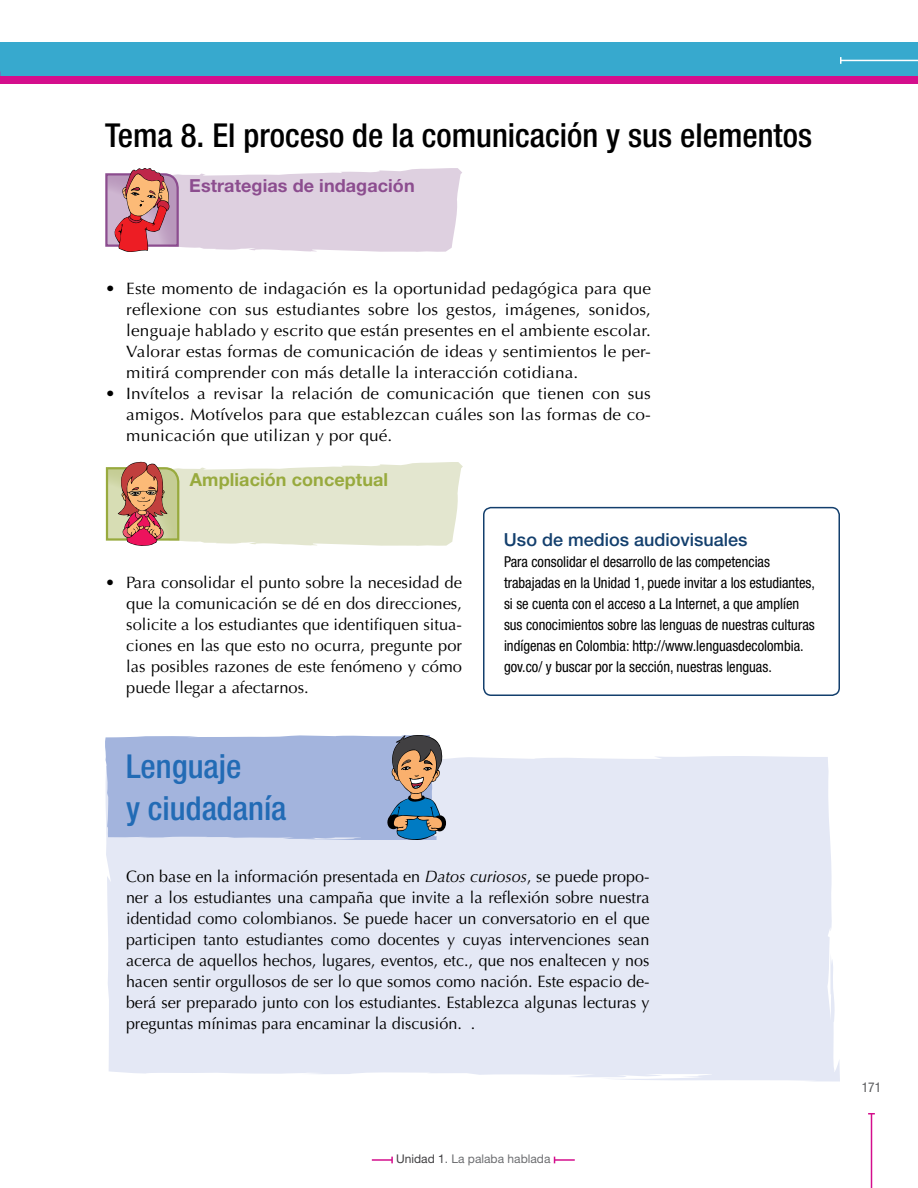
<style>
.page{position:relative;width:918px;height:1188px;background:#fff}
.page>*{position:absolute;margin:0;border:0;box-sizing:border-box;transform-origin:0 0}
.t1{font:500 condensed 33px "Helvetica Neue LT Std";color:#000}
.t2{font:500 condensed 33px/42px "Helvetica Neue LT Std";color:#226bb5}
.t3{font:500 18px "Helvetica Neue LT Std";color:#133f6d}
.t4{font:700 18px "Helvetica Neue LT Std";letter-spacing:.005em;color:#8c4d8f}
.t5{font:700 18px "Helvetica Neue LT Std";letter-spacing:.005em;color:#98aa3e}
.t6{font:16.5px/21px "Optima LT Std";color:#000;text-align:justify}
.t7{font:16.5px/21px "Optima LT Std";color:#000;text-align:justify;scale:1.04 1}
.t8{font:condensed 15px/21px "Helvetica Neue LT Std";color:#000}
.t9{font:condensed 13.5px "Helvetica Neue LT Std";color:#58595b}
.t10{font:12px "Helvetica Neue LT Std";color:#6d6e71}
.s1{font-style:italic}
.s2{color:#414042}
</style>
<div class="page">
<hr style="left:871px;top:1114px;width:1px;height:74px;background:#d40e8c">
<div style="left:106px;top:756px;width:734px;height:326px;background:#e4e8f5"></div>
<svg style="left:105px;top:735px;width:343px;height:105px;background:#a1afd1"></svg>
<svg style="left:105px;top:168px;width:357px;height:84px;background:#dbc1cf"></svg>
<div style="left:483px;top:507px;width:357px;height:189px;border:2px solid #133f6d;border-radius:8px"></div>
<svg style="left:105px;top:461px;width:358px;height:85px;background:#dfd8c2"></svg>
<hr style="left:372px;top:1159px;width:20px;height:2px;background:#d40e8c">
<svg style="left:391px;top:1157px;width:2px;height:6px"></svg>
<hr style="left:555px;top:1159px;width:20px;height:2px;background:#d40e8c">
<div style="left:0;top:72px;width:918px;height:12px;background:#d40e8c"></div>
<div style="left:0;top:42px;width:918px;height:33px;background:#37a9ce"></div>
<hr style="left:841px;top:60px;width:77px;height:1px;background:#fff">
<svg style="left:840px;top:57px;width:2px;height:7px"></svg>
<h1 class="t1" style="left:105px;top:116px;width:709px">Tema 8. El proceso de la comunicación y sus elementos</h1>
<p class="t4" style="left:189px;top:175px;width:227px">Estrategias de indagación</p>
<p class="t7" style="left:126px;top:278px;width:506px;text-indent:-21px">• Este momento de indagación es la oportunidad pedagógica para que reflexione con sus estudiantes sobre los gestos, imágenes, sonidos, lenguaje hablado y escrito que están presentes en el ambiente escolar.<br>Valorar estas formas de comunicación de ideas y sentimientos le per&shy;mitirá comprender con más detalle la interacción cotidiana.</p>
<p class="t7" style="left:126px;top:383px;width:506px;text-indent:-21px">• Invítelos a revisar la relación de comunicación que tienen con sus amigos. Motívelos para que establezcan cuáles son las formas de co&shy;municación que utilizan y por qué.</p>
<p class="t5" style="left:190px;top:469px;width:200px">Ampliación conceptual</p>
<p class="t6" style="left:126px;top:572px;width:337px;text-indent:-21px">• Para consolidar el punto sobre la necesidad de que la comunicación se dé en dos direcciones, solicite a los estudiantes que identifiquen situa&shy;ciones en las que esto no ocurra, pregunte por las posibles razones de este fenómeno y cómo puede llegar a afectarnos.</p>
<h1 class="t2" style="left:126px;top:745px;width:162px">Lenguaje<br>y ciudadanía</h1>
<p class="t3" style="left:504px;top:529px;width:245px">Uso de medios audiovisuales</p>
<p class="t8" style="left:504px;top:551px;width:312px">Para consolidar el desarrollo de las competencias trabajadas en la Unidad 1, puede invitar a los estudiantes, si se cuenta con el acceso a La Internet, a que amplíen sus conocimientos sobre las lenguas de nuestras culturas indígenas en Colombia: http://www.lenguasdecolombia. gov.co/ y buscar por la sección, nuestras lenguas.</p>
<p class="t6" style="left:126px;top:866px;width:525px">Con base en la información presentada en <span class="s1">Datos curiosos</span>, se puede propo&shy;ner a los estudiantes una campaña que invite a la reflexión sobre nuestra identidad como colombianos. Se puede hacer un conversatorio en el que participen tanto estudiantes como docentes y cuyas intervenciones sean acerca de aquellos hechos, lugares, eventos, etc., que nos enaltecen y nos hacen sentir orgullosos de ser lo que somos como nación. Este espacio de&shy;berá ser preparado junto con los estudiantes. Establezca algunas lecturas y preguntas mínimas para encaminar la discusión. .</p>
<p class="t10" style="left:396px;top:1152px;width:156px"><span class="s2">Unidad 1</span>. La palaba hablada</p>
<p class="t9" style="left:862px;top:1079px;width:21px">171</p>
</div>
